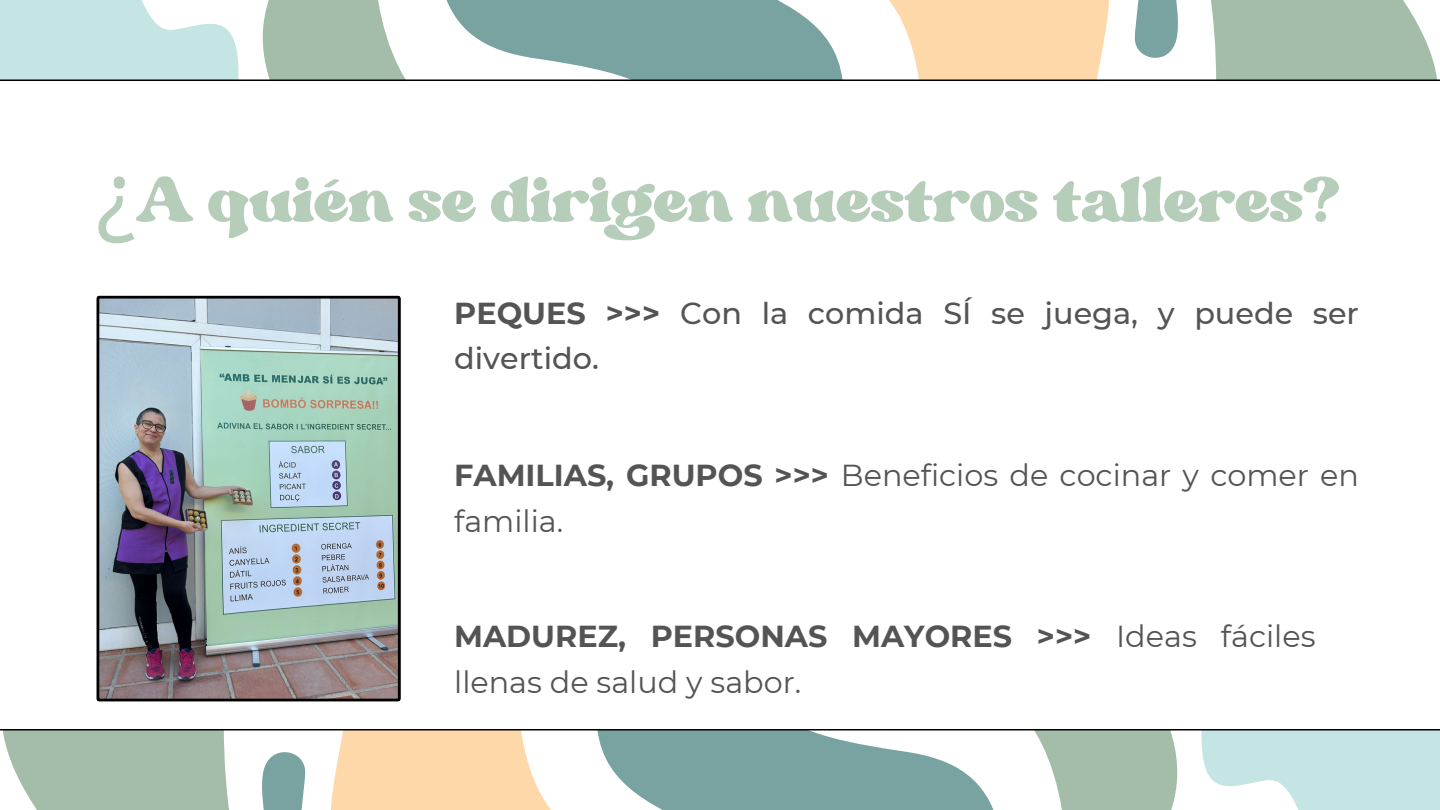
<style>
.page{position:relative;width:1440px;height:810px;background:#fff}
.page>*{position:absolute;margin:0;border:0;box-sizing:border-box;transform-origin:0 0}
.t1{font:90.6px "Margin";color:#b5cdb9}
.t2{font:30.3px/45.8px "Montserrat";color:#545454}
.t3{font:500 30.3px/45.8px "Montserrat";color:#545454}
.s1{font-family:"Noto Sans"}
.s2{font-weight:700}
</style>
<div class="page">
<svg style="left:1402px;top:0;width:38px;height:80px;fill:#a4bda8"></svg>
<svg style="left:1183px;top:0;width:219px;height:80px;background:#afc5b3"></svg>
<svg style="left:0;top:0;width:1183px;height:80px"></svg>
<hr style="left:0;top:80px;width:1440px;height:1px;background:#000">
<svg style="left:0;top:730px;width:38px;height:80px;fill:#a4bda8"></svg>
<svg style="left:38px;top:730px;width:219px;height:80px;background:#afc5b3"></svg>
<svg style="left:257px;top:730px;width:1183px;height:80px"></svg>
<hr style="left:0;top:729px;width:1440px;height:1px;background:#000">
<img style="left:96px;top:296px;width:305px;height:405px">
<h1 class="t1" style="left:96px;top:157px;width:1245px"><span class="s1">¿</span>A quién se dirigen nuestros talleres?</h1>
<p class="t3" style="left:454px;top:290px;width:906px"><span class="s2">PEQUES &gt;&gt;&gt;</span> Con la comida SÍ se juega, y puede ser divertido.</p>
<p class="t2" style="left:454px;top:452px;width:906px"><span class="s2">FAMILIAS, GRUPOS &gt;&gt;&gt;</span> Beneficios de cocinar y comer en familia.</p>
<p class="t2" style="left:454px;top:613px;width:863px"><span class="s2">MADUREZ, PERSONAS MAYORES &gt;&gt;&gt;</span> Ideas fáciles llenas de salud y sabor.</p>
</div>
